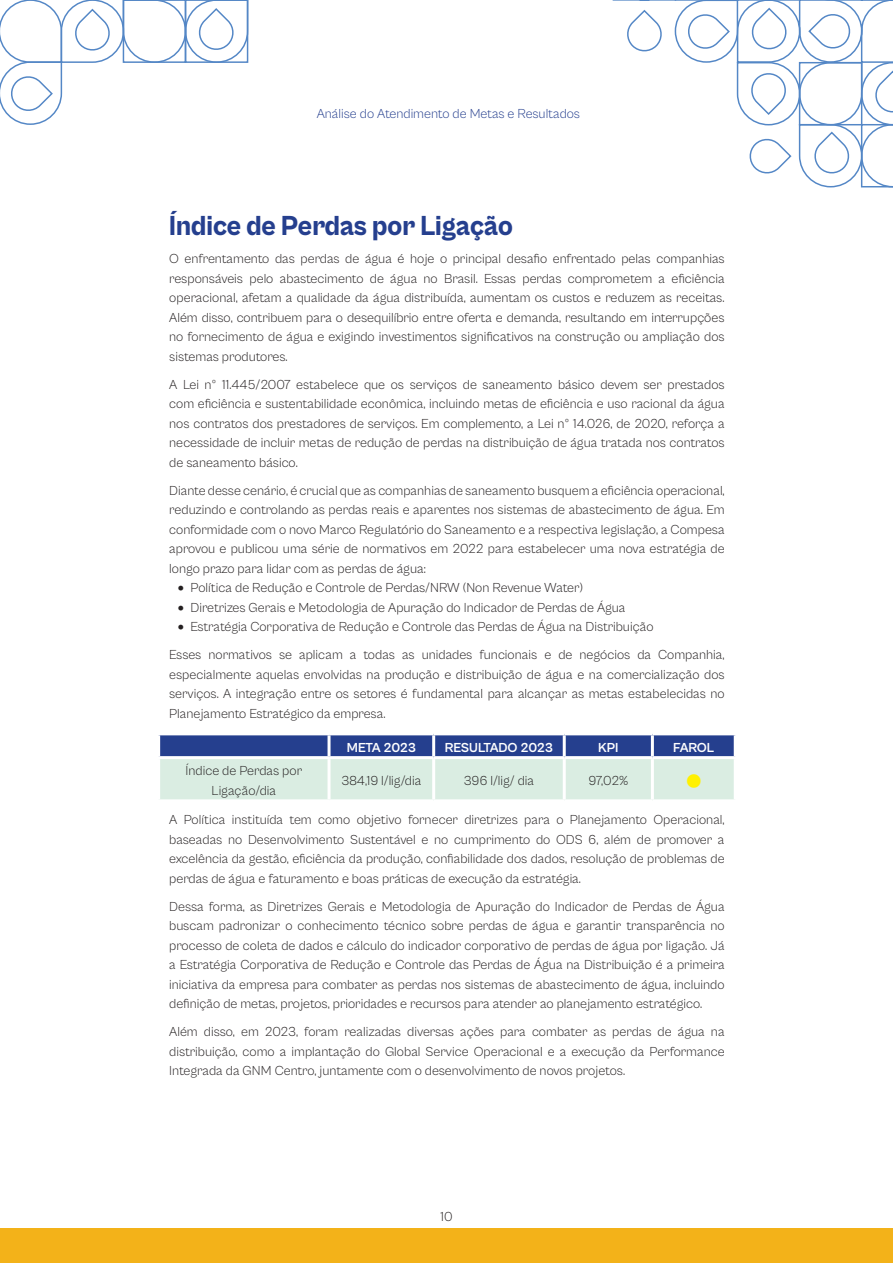
<style>
.page{position:relative;width:893px;height:1263px;background:#fff}
.page>*{position:absolute;margin:0;border:0;box-sizing:border-box;transform-origin:0 0}
.tit2{font:800 28.5px "Cabinet Grotesk";color:#253f8e;scale:.95 1}
.corpo{font:300 13.5px/19.5px "Cabinet Grotesk";color:#231f20;text-align:justify}
.corpo-2{font:300 13.5px "Cabinet Grotesk";color:#253f8e}
.corpo-3{font:700 13.5px "Cabinet Grotesk";letter-spacing:-.015em;color:#fff}
.corpo-4{font:13.5px "Webdings";color:#fff101}
</style>
<div class="page">
<svg style="left:0;top:0;width:249px;height:125px"></svg>
<svg style="left:612px;top:0;width:281px;height:188px"></svg>
<svg style="left:160px;top:735px;width:574px;height:64px;background:#9db2c5"></svg>
<hr style="left:328px;top:735px;width:3px;height:21px;background:#fff">
<hr style="left:432px;top:735px;width:3px;height:21px;background:#fff">
<hr style="left:563px;top:735px;width:3px;height:21px;background:#fff">
<hr style="left:651px;top:735px;width:3px;height:21px;background:#fff">
<hr style="left:157px;top:756px;width:172px;height:3px;background:#fff">
<hr style="left:329px;top:756px;width:105px;height:3px;background:#fff">
<hr style="left:328px;top:759px;width:3px;height:40px;background:#fff">
<hr style="left:434px;top:756px;width:130px;height:3px;background:#fff">
<hr style="left:432px;top:759px;width:3px;height:40px;background:#fff">
<hr style="left:564px;top:756px;width:88px;height:3px;background:#fff">
<hr style="left:563px;top:759px;width:3px;height:40px;background:#fff">
<hr style="left:652px;top:756px;width:85px;height:3px;background:#fff">
<hr style="left:651px;top:759px;width:3px;height:40px;background:#fff">
<div style="left:0;top:1228px;width:893px;height:35px;background:#f3b219"></div>
<p class="corpo-2" style="left:317px;top:106px;width:265px">Análise do Atendimento de Metas e Resultados</p>
<p class="tit2" style="left:169px;top:211px;width:363px">Índice de Perdas por Ligação</p>
<p class="corpo" style="left:169px;top:249px;width:557px">O enfrentamento das perdas de água é hoje o principal desafio enfrentado pelas companhias responsáveis pelo abastecimento de água no Brasil. Essas perdas comprometem a eficiência operacional, afetam a qualidade da água distribuída, aumentam os custos e reduzem as receitas.<br>Além disso, contribuem para o desequilíbrio entre oferta e demanda, resultando em interrupções no fornecimento de água e exigindo investimentos significativos na construção ou ampliação dos sistemas produtores.</p>
<p class="corpo" style="left:169px;top:375px;width:557px">A Lei nº 11.445/2007 estabelece que os serviços de saneamento básico devem ser prestados com eficiência e sustentabilidade econômica, incluindo metas de eficiência e uso racional da água nos contratos dos prestadores de serviços. Em complemento, a Lei nº 14.026, de 2020, reforça a necessidade de incluir metas de redução de perdas na distribuição de água tratada nos contratos de saneamento básico.</p>
<p class="corpo" style="left:169px;top:481px;width:557px">Diante desse cenário, é crucial que as companhias de saneamento busquem a eficiência operacional, reduzindo e controlando as perdas reais e aparentes nos sistemas de abastecimento de água. Em conformidade com o novo Marco Regulatório do Saneamento e a respectiva legislação, a Compesa aprovou e publicou uma série de normativos em 2022 para estabelecer uma nova estratégia de longo prazo para lidar com as perdas de água:</p>
<p class="corpo" style="left:178px;top:578px;width:407px">• Política de Redução e Controle de Perdas/NRW (Non Revenue Water)</p>
<p class="corpo" style="left:178px;top:598px;width:449px">• Diretrizes Gerais e Metodologia de Apuração do Indicador de Perdas de Água</p>
<p class="corpo" style="left:178px;top:617px;width:477px">• Estratégia Corporativa de Redução e Controle das Perdas de Água na Distribuição</p>
<p class="corpo" style="left:169px;top:645px;width:557px">Esses normativos se aplicam a todas as unidades funcionais e de negócios da Companhia, especialmente aquelas envolvidas na produção e distribuição de água e na comercialização dos serviços. A integração entre os setores é fundamental para alcançar as metas estabelecidas no Planejamento Estratégico da empresa.</p>
<p class="corpo-3" style="left:347px;top:740px;width:71px">META 2023</p>
<p class="corpo-3" style="left:445px;top:740px;width:109px">RESULTADO 2023</p>
<p class="corpo-3" style="left:598px;top:740px;width:22px">KPI</p>
<p class="corpo-3" style="left:673px;top:740px;width:42px">FAROL</p>
<p class="corpo" style="left:186px;top:761px;width:118px;text-align:center">Índice de Perdas por<br>Ligação/dia</p>
<p class="corpo" style="left:341px;top:771px;width:81px">384,19 l/lig/dia</p>
<p class="corpo" style="left:464px;top:771px;width:72px">396 l/lig/ dia</p>
<p class="corpo" style="left:588px;top:771px;width:41px">97,02%</p>
<p class="corpo-4" style="left:687px;top:774px;width:15px">■</p>
<p class="corpo" style="left:169px;top:810px;width:557px">A Política instituída tem como objetivo fornecer diretrizes para o Planejamento Operacional, baseadas no Desenvolvimento Sustentável e no cumprimento do ODS 6, além de promover a excelência da gestão, eficiência da produção, confiabilidade dos dados, resolução de problemas de perdas de água e faturamento e boas práticas de execução da estratégia.</p>
<p class="corpo" style="left:169px;top:897px;width:557px">Dessa forma, as Diretrizes Gerais e Metodologia de Apuração do Indicador de Perdas de Água buscam padronizar o conhecimento técnico sobre perdas de água e garantir transparência no processo de coleta de dados e cálculo do indicador corporativo de perdas de água por ligação. Já a Estratégia Corporativa de Redução e Controle das Perdas de Água na Distribuição é a primeira iniciativa da empresa para combater as perdas nos sistemas de abastecimento de água, incluindo definição de metas, projetos, prioridades e recursos para atender ao planejamento estratégico.</p>
<p class="corpo" style="left:169px;top:1022px;width:557px">Além disso, em 2023, foram realizadas diversas ações para combater as perdas de água na distribuição, como a implantação do Global Service Operacional e a execução da Performance Integrada da GNM Centro, juntamente com o desenvolvimento de novos projetos.</p>
<p class="corpo" style="left:440px;top:1207px;width:14px">10</p>
</div>
